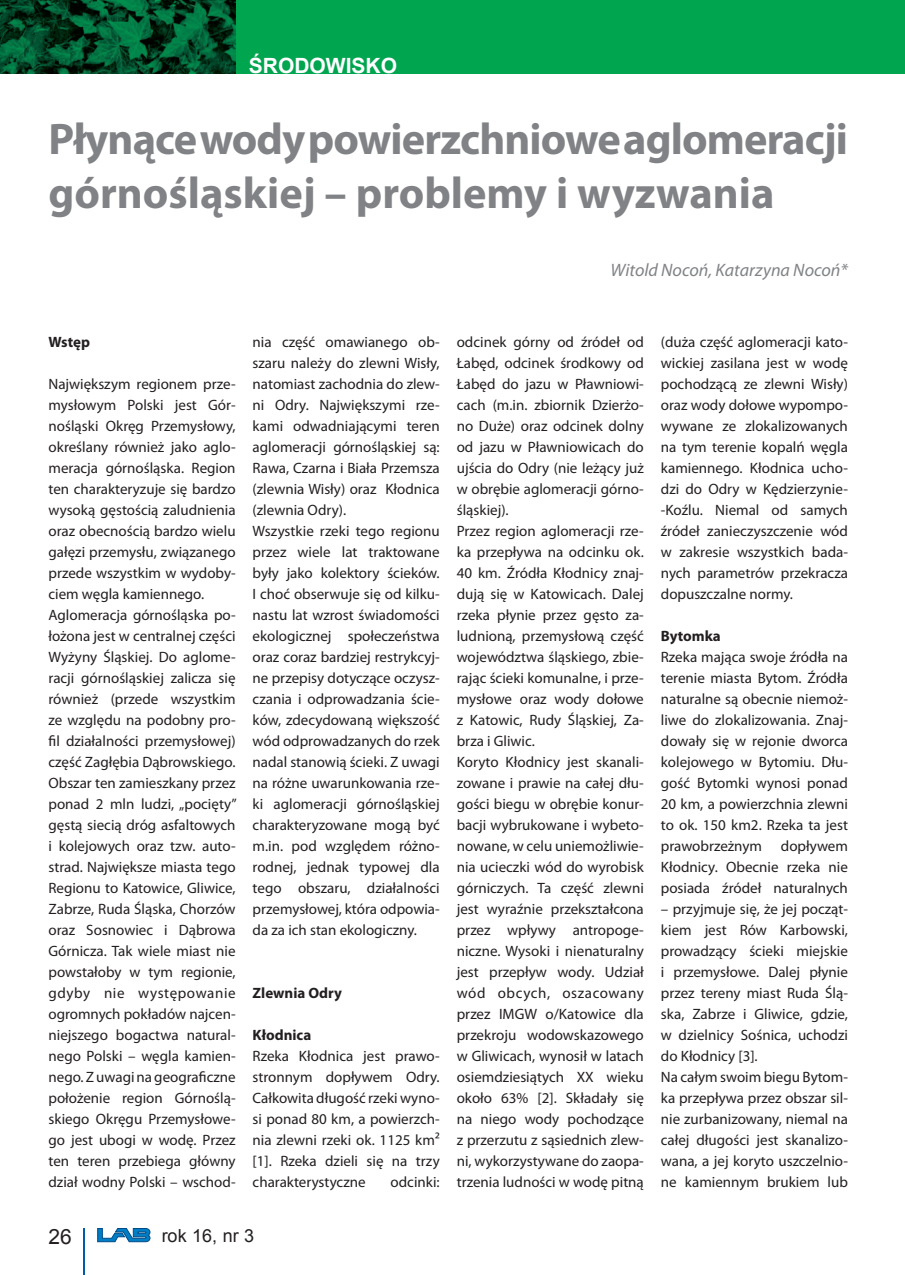
<style>
.page{position:relative;width:905px;height:1275px;background:#fff}
.page>*{position:absolute;margin:0;border:0;box-sizing:border-box;transform-origin:0 0}
.t1{font:700 44.4px/54px "Myriad Pro";letter-spacing:-.02em;color:#808285}
.t2{font:700 21px "Arial";color:#fff}
.t3{font:21px "Arial";color:#231f20}
.t4{font:italic 18px "Myriad Pro";color:#808285}
.t5{font:18px "Arial";color:#231f20}
.t6{font:15px/21px "Myriad Pro";color:#231f20}
.t7{font:700 15px "Myriad Pro";color:#231f20}
</style>
<div class="page">
<hr style="left:83px;top:1228px;width:2px;height:47px;background:#015aaa">
<svg style="left:97px;top:1228px;width:53px;height:14px"></svg>
<div style="left:0;top:0;width:899px;height:73px;background:#00a54f"></div>
<img style="left:0;top:0;width:236px;height:73px">
<div style="left:899px;top:0;width:6px;height:73px;background:#00a54f"></div>
<svg style="left:0;top:0;width:7px;height:7px"></svg>
<h2 class="t2" style="left:249px;top:52px;width:150px">ŚRODOWISKO</h2>
<h1 class="t1" style="left:49px;top:113px;width:801px">Płynące wody powierzchniowe aglomeracji górnośląskiej – problemy i wyzwania</h1>
<p class="t4" style="left:610px;top:260px;width:239px">Witold Nocoń, Katarzyna Nocoń*</p>
<p class="t7" style="left:49px;top:333px;width:43px">Wstęp</p>
<p class="t6" style="left:49px;top:373px;width:190px">Największym regionem prze&shy;mysłowym Polski jest Gór&shy;nośląski Okręg Przemysłowy, określany również jako aglo&shy;meracja górnośląska. Region ten charakteryzuje się bardzo wysoką gęstością zaludnienia oraz obecnością bardzo wielu gałęzi przemysłu, związanego przede wszystkim w wydoby&shy;ciem węgla kamiennego.<br>Aglomeracja górnośląska po&shy;łożona jest w centralnej części<br>Wyżyny Śląskiej. Do aglome&shy;racji górnośląskiej zalicza się również (przede wszystkim ze względu na podobny pro&shy;fil działalności przemysłowej) część Zagłębia Dąbrowskiego.<br>Obszar ten zamieszkany przez ponad 2 mln ludzi, „pocięty” gęstą siecią dróg asfaltowych i kolejowych oraz tzw. auto&shy;strad. Największe miasta tego<br>Regionu to Katowice, Gliwice,<br>Zabrze, Ruda Śląska, Chorzów oraz Sosnowiec i Dąbrowa<br>Górnicza. Tak wiele miast nie powstałoby w tym regionie, gdyby nie występowanie ogromnych pokładów najcen&shy;niejszego bogactwa natural&shy;nego Polski – węgla kamien&shy;nego. Z uwagi na geograficzne położenie region Górnoślą&shy;skiego Okręgu Przemysłowe&shy;go jest ubogi w wodę. Przez ten teren przebiega główny dział wodny Polski – wschod-</p>
<p class="t6" style="left:253px;top:331px;width:189px">nia część omawianego ob&shy;szaru należy do zlewni Wisły, natomiast zachodnia do zlew&shy;ni Odry. Największymi rze&shy;kami odwadniającymi teren aglomeracji górnośląskiej są:<br>Rawa, Czarna i Biała Przemsza (zlewnia Wisły) oraz Kłodnica (zlewnia Odry).<br>Wszystkie rzeki tego regionu przez wiele lat traktowane były jako kolektory ścieków.<br>I choć obserwuje się od kilku&shy;nastu lat wzrost świadomości ekologicznej społeczeństwa oraz coraz bardziej restrykcyj&shy;ne przepisy dotyczące oczysz&shy;czania i odprowadzania ście&shy;ków, zdecydowaną większość wód odprowadzanych do rzek nadal stanowią ścieki. Z uwagi na różne uwarunkowania rze&shy;ki aglomeracji górnośląskiej charakteryzowane mogą być m.in. pod względem różno&shy;rodnej, jednak typowej dla tego obszaru, działalności przemysłowej, która odpowia&shy;da za ich stan ekologiczny.</p>
<p class="t7" style="left:253px;top:984px;width:91px">Zlewnia Odry</p>
<p class="t7" style="left:253px;top:1026px;width:60px">Kłodnica</p>
<p class="t6" style="left:253px;top:1045px;width:189px;text-align:justify">Rzeka Kłodnica jest prawo&shy;stronnym dopływem Odry.<br>Całkowita długość rzeki wyno&shy;si ponad 80 km, a powierzch&shy;nia zlewni rzeki ok. 1125 km² [1]. Rzeka dzieli się na trzy charakterystyczne</p>
<p class="t6" style="left:391px;top:1171px;width:51px">odcinki:</p>
<h2 class="t3" style="left:49px;top:1222px;width:25px">26</h2>
<p class="t5" style="left:162px;top:1223px;width:94px">rok 16, nr 3</p>
<p class="t6" style="left:457px;top:331px;width:189px">odcinek górny od źródeł od<br>Łabęd, odcinek środkowy od<br>Łabęd do jazu w Pławniowi&shy;cach (m.in. zbiornik Dzierżo&shy;no Duże) oraz odcinek dolny od jazu w Pławniowicach do ujścia do Odry (nie leżący już w obrębie aglomeracji górno&shy;śląskiej).<br>Przez region aglomeracji rze&shy;ka przepływa na odcinku ok.<br>40 km. Źródła Kłodnicy znaj&shy;dują się w Katowicach. Dalej rzeka płynie przez gęsto za&shy;ludnioną, przemysłową część województwa śląskiego, zbie&shy;rając ścieki komunalne, i prze&shy;mysłowe oraz wody dołowe z Katowic, Rudy Śląskiej, Za&shy;brza i Gliwic.<br>Koryto Kłodnicy jest skanali&shy;zowane i prawie na całej dłu&shy;gości biegu w obrębie konur&shy;bacji wybrukowane i wybeto&shy;nowane, w celu uniemożliwie&shy;nia ucieczki wód do wyrobisk górniczych. Ta część zlewni jest wyraźnie przekształcona przez wpływy antropoge&shy;niczne. Wysoki i nienaturalny jest przepływ wody. Udział wód obcych, oszacowany przez IMGW o/Katowice dla przekroju wodowskazowego w Gliwicach, wynosił w latach osiemdziesiątych XX wieku około 63% [2]. Składały się na niego wody pochodzące z przerzutu z sąsiednich zlew&shy;ni, wykorzystywane do zaopa&shy;trzenia ludności w wodę pitną</p>
<p class="t6" style="left:661px;top:331px;width:189px;text-align:justify">(duża część aglomeracji kato&shy;wickiej zasilana jest w wodę pochodzącą ze zlewni Wisły) oraz wody dołowe wypompo&shy;wywane ze zlokalizowanych na tym terenie kopalń węgla kamiennego. Kłodnica ucho&shy;dzi do Odry w Kędzierzynie--Koźlu. Niemal od samych źródeł zanieczyszczenie wód w zakresie wszystkich bada&shy;nych parametrów przekracza dopuszczalne normy.</p>
<p class="t7" style="left:661px;top:627px;width:61px">Bytomka</p>
<p class="t6" style="left:661px;top:646px;width:189px;text-align:justify">Rzeka mająca swoje źródła na terenie miasta Bytom. Źródła naturalne są obecnie niemoż&shy;liwe do zlokalizowania. Znaj&shy;dowały się w rejonie dworca kolejowego w Bytomiu. Dłu&shy;gość Bytomki wynosi ponad 20 km, a powierzchnia zlewni to ok. 150 km2. Rzeka ta jest prawobrzeżnym</p>
<p class="t6" style="left:661px;top:835px;width:189px;text-align:justify;text-indent:120px">dopływem Kłodnicy. Obecnie rzeka nie posiada źródeł naturalnych</p>
<p class="t6" style="left:661px;top:898px;width:189px">– przyjmuje się, że jej począt&shy;kiem jest Rów Karbowski, prowadzący ścieki miejskie i przemysłowe. Dalej płynie przez tereny miast Ruda Ślą&shy;ska, Zabrze i Gliwice, gdzie, w dzielnicy Sośnica, uchodzi do Kłodnicy [3].<br>Na całym swoim biegu Bytom&shy;ka przepływa przez obszar sil&shy;nie zurbanizowany, niemal na całej długości jest skanalizo&shy;wana, a jej koryto uszczelnio&shy;ne kamiennym brukiem lub</p>
</div>
